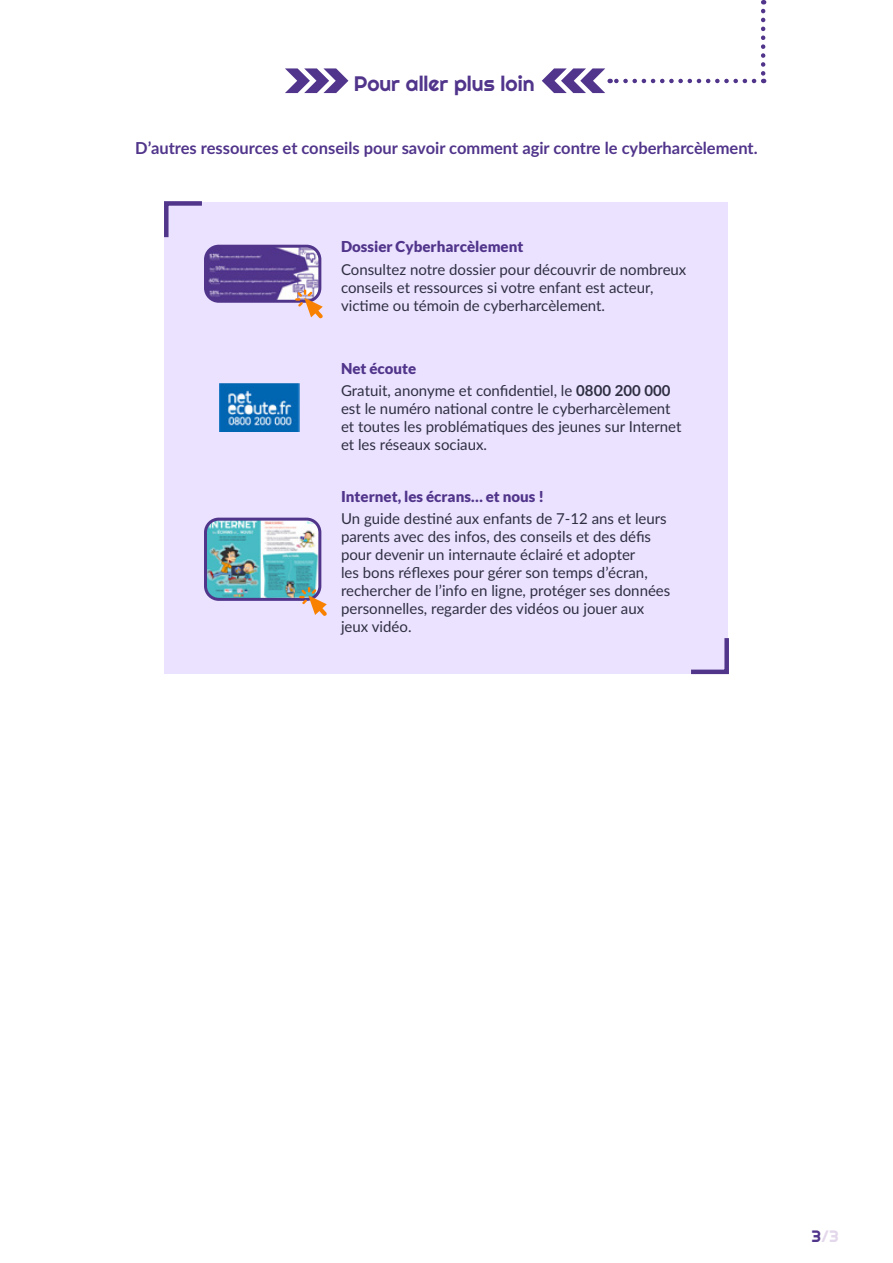
<style>
.page{position:relative;width:893px;height:1263px;background:#fff}
.page>*{position:absolute;margin:0;border:0;box-sizing:border-box;transform-origin:0 0}
.t1{font:21px "Righteous";color:#51358b}
.t2{font:700 16.5px "Lato";color:#51358b}
.t3{font:16.5px "Righteous";color:#e3d7eb}
.t4{font:15px/18px "Lato";color:#2f2f42}
.t5{font:900 15px "Lato";color:#51358b}
.s1{font-weight:700}
.s2{color:#51358b}
</style>
<div class="page">
<div style="left:165px;top:202px;width:563px;height:471px;background:#ebe2ff"></div>
<svg style="left:285px;top:68px;width:63px;height:25px"></svg>
<img style="left:208px;top:246px;width:112px;height:53px">
<div style="left:204px;top:245px;width:117px;height:58px;border:3px solid #51358b;border-radius:13px"></div>
<img style="left:208px;top:519px;width:112px;height:78px">
<div style="left:204px;top:518px;width:117px;height:83px;border:3px solid #51358b;border-radius:13px"></div>
<svg style="left:295px;top:289px;width:28px;height:30px"></svg>
<svg style="left:299px;top:587px;width:28px;height:29px"></svg>
<svg style="left:761px;top:11px;width:4px;height:72px"></svg>
<svg style="left:542px;top:68px;width:212px;height:25px"></svg>
<img style="left:219px;top:384px;width:80px;height:48px">
<svg style="left:686px;top:638px;width:43px;height:37px"></svg>
<svg style="left:164px;top:201px;width:38px;height:41px"></svg>
<h1 class="t1" style="left:354px;top:71px;width:182px">Pour aller plus loin</h1>
<p class="t2" style="left:135px;top:136px;width:624px">D’autres ressources et conseils pour savoir comment agir contre le cyberharcèlement.</p>
<p class="t5" style="left:341px;top:238px;width:184px">Dossier Cyberharcèlement</p>
<p class="t4" style="left:341px;top:260px;width:347px">Consultez notre dossier pour découvrir de nombreux conseils et ressources si votre enfant est acteur, victime ou témoin de cyberharcèlement.</p>
<p class="t5" style="left:341px;top:359px;width:77px">Net écoute</p>
<p class="t4" style="left:341px;top:381px;width:342px">Gratuit, anonyme et confidentiel, le <span class="s1">0800 200 000 </span>est le numéro national contre le cyberharcèlement et toutes les problématiques des jeunes sur Internet et les réseaux sociaux.</p>
<p class="t5" style="left:341px;top:488px;width:204px">Internet, les écrans… et nous !</p>
<p class="t4" style="left:341px;top:509px;width:331px">Un guide destiné aux enfants de 7-12 ans et leurs parents avec des infos, des conseils et des défis pour devenir un internaute éclairé et adopter<br>les bons réflexes pour gérer son temps d’écran, rechercher de l’info en ligne, protéger ses données personnelles, regarder des vidéos ou jouer aux jeux vidéo.</p>
<p class="t3" style="left:811px;top:1226px;width:29px"><span class="s2">3</span>/3</p>
</div>
